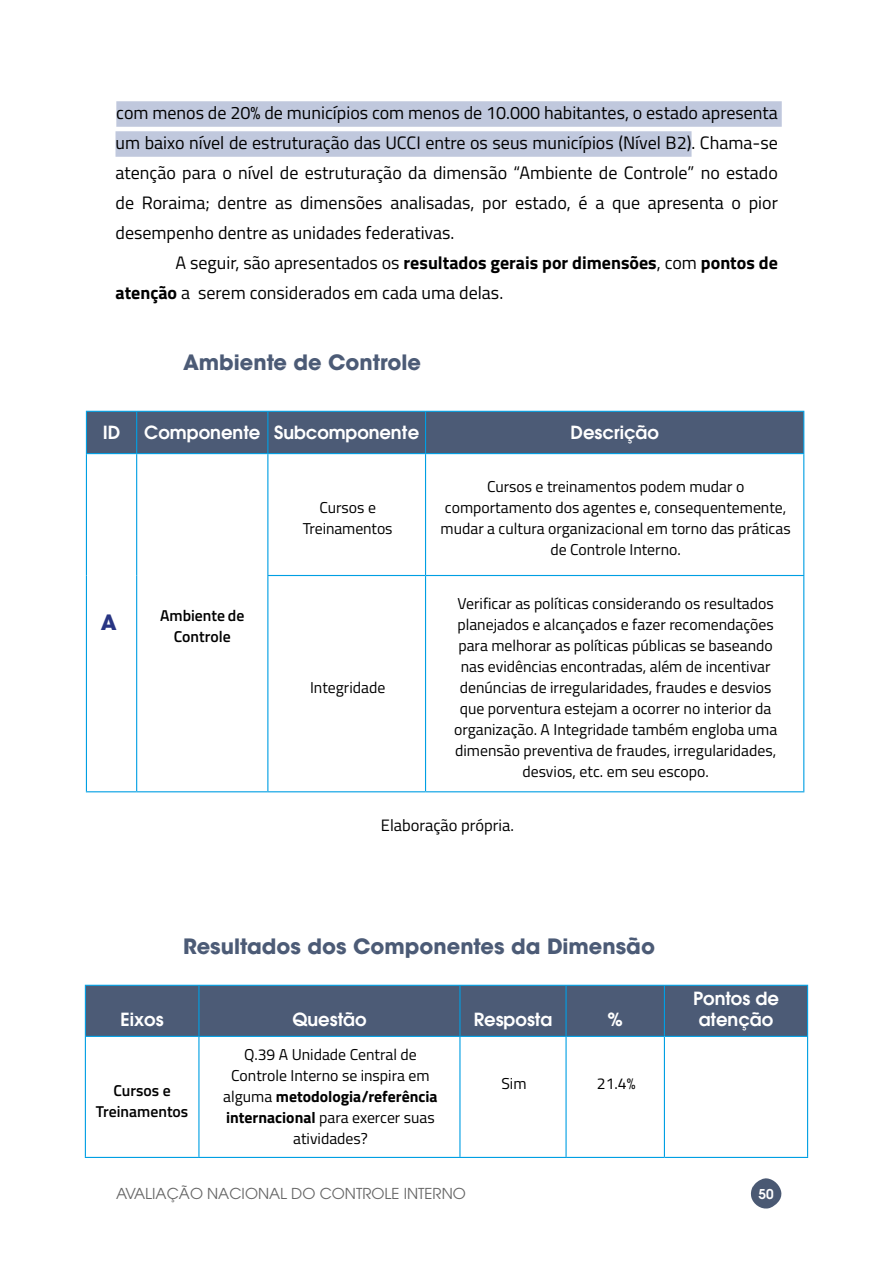
<style>
.page{position:relative;width:893px;height:1263px;background:#fff}
.page>*{position:absolute;margin:0;border:0;box-sizing:border-box;transform-origin:0 0}
.t1{font:700 21px "ITC Avant Garde Std";color:#4c5b76}
.t2{font:700 21px "ITC Avant Garde Std";color:#283583}
.t3{font:18px/30px "Titillium Web";color:#000;text-align:justify}
.t4{font:600 18px/21.6px "ITC Avant Garde Std";color:#fff;text-align:center}
.t5{font:16.5px "Titillium Web";color:#000}
.t6{font:15.75px/21px "Titillium Web";color:#000;text-align:center}
.t7{font:600 15.75px/21px "Titillium Web";color:#000;text-align:center}
.t8{font:15px "ITC Avant Garde Std";color:#666}
.t9{font:600 13.5px "ITC Avant Garde Std";color:#fff}
.s1{font-weight:700}
</style>
<div class="page">
<svg style="left:750px;top:1178px;width:32px;height:31px"></svg>
<div style="left:116px;top:101px;width:666px;height:26px;background:#c0c8dd"></div>
<div style="left:116px;top:131px;width:576px;height:26px;background:#c0c8dd"></div>
<div style="left:86px;top:986px;width:721px;height:50px;background:#4c5b76"></div>
<svg style="left:86px;top:1037px;width:721px;height:120px"></svg>
<hr style="left:85px;top:985px;width:114px;height:1px;background:#009fe3">
<hr style="left:85px;top:986px;width:1px;height:50px;background:#009fe3">
<hr style="left:199px;top:985px;width:261px;height:1px;background:#009fe3">
<hr style="left:198px;top:986px;width:1px;height:50px;background:#009fe3">
<hr style="left:460px;top:985px;width:106px;height:1px;background:#009fe3">
<hr style="left:459px;top:986px;width:1px;height:50px;background:#009fe3">
<hr style="left:566px;top:985px;width:98px;height:1px;background:#009fe3">
<hr style="left:565px;top:986px;width:2px;height:50px;background:#009fe3">
<hr style="left:664px;top:985px;width:144px;height:1px;background:#009fe3">
<hr style="left:664px;top:986px;width:1px;height:50px;background:#009fe3">
<hr style="left:807px;top:986px;width:1px;height:50px;background:#009fe3">
<hr style="left:85px;top:1036px;width:114px;height:1px;background:#009fe3">
<hr style="left:85px;top:1037px;width:1px;height:120px;background:#009fe3">
<hr style="left:199px;top:1036px;width:261px;height:1px;background:#009fe3">
<hr style="left:198px;top:1037px;width:1px;height:120px;background:#009fe3">
<hr style="left:460px;top:1036px;width:106px;height:1px;background:#009fe3">
<hr style="left:459px;top:1037px;width:1px;height:120px;background:#009fe3">
<hr style="left:566px;top:1036px;width:98px;height:1px;background:#009fe3">
<hr style="left:565px;top:1037px;width:2px;height:120px;background:#009fe3">
<hr style="left:664px;top:1036px;width:144px;height:1px;background:#009fe3">
<hr style="left:664px;top:1037px;width:1px;height:120px;background:#009fe3">
<hr style="left:807px;top:1037px;width:1px;height:120px;background:#009fe3">
<hr style="left:85px;top:1157px;width:114px;height:1px;background:#009fe3">
<hr style="left:199px;top:1157px;width:261px;height:1px;background:#009fe3">
<hr style="left:460px;top:1157px;width:106px;height:1px;background:#009fe3">
<hr style="left:566px;top:1157px;width:98px;height:1px;background:#009fe3">
<hr style="left:664px;top:1157px;width:144px;height:1px;background:#009fe3">
<div style="left:87px;top:412px;width:716px;height:41px;background:#4c5b76"></div>
<hr style="left:86px;top:411px;width:51px;height:1px;background:#009fe3">
<hr style="left:86px;top:412px;width:1px;height:41px;background:#009fe3">
<hr style="left:137px;top:411px;width:131px;height:1px;background:#009fe3">
<hr style="left:136px;top:412px;width:1px;height:41px;background:#009fe3">
<hr style="left:268px;top:411px;width:158px;height:1px;background:#009fe3">
<hr style="left:267px;top:412px;width:1px;height:41px;background:#009fe3">
<hr style="left:426px;top:411px;width:378px;height:1px;background:#009fe3">
<hr style="left:425px;top:412px;width:1px;height:41px;background:#009fe3">
<hr style="left:803px;top:412px;width:1px;height:41px;background:#009fe3">
<hr style="left:86px;top:453px;width:51px;height:1px;background:#009fe3">
<hr style="left:86px;top:454px;width:1px;height:121px;background:#009fe3">
<hr style="left:137px;top:453px;width:131px;height:1px;background:#009fe3">
<hr style="left:136px;top:454px;width:1px;height:121px;background:#009fe3">
<hr style="left:86px;top:575px;width:1px;height:216px;background:#009fe3">
<hr style="left:136px;top:575px;width:1px;height:216px;background:#009fe3">
<hr style="left:86px;top:791px;width:51px;height:1px;background:#009fe3">
<hr style="left:137px;top:791px;width:131px;height:1px;background:#009fe3">
<hr style="left:268px;top:453px;width:158px;height:1px;background:#009fe3">
<hr style="left:267px;top:454px;width:1px;height:121px;background:#009fe3">
<hr style="left:426px;top:453px;width:378px;height:1px;background:#009fe3">
<hr style="left:425px;top:454px;width:1px;height:121px;background:#009fe3">
<hr style="left:803px;top:454px;width:1px;height:121px;background:#009fe3">
<hr style="left:267px;top:575px;width:159px;height:1px;background:#009fe3">
<hr style="left:267px;top:576px;width:1px;height:215px;background:#009fe3">
<hr style="left:426px;top:575px;width:378px;height:1px;background:#009fe3">
<hr style="left:425px;top:576px;width:1px;height:215px;background:#009fe3">
<hr style="left:803px;top:576px;width:1px;height:215px;background:#009fe3">
<hr style="left:268px;top:791px;width:158px;height:1px;background:#009fe3">
<hr style="left:426px;top:791px;width:378px;height:1px;background:#009fe3">
<p class="t3" style="left:115px;top:96px;width:664px">com menos de 20% de municípios com menos de 10.000 habitantes, o estado apresenta um baixo nível de estruturação das UCCI entre os seus municípios (Nível B2). Chama-se atenção para o nível de estruturação da dimensão “Ambiente de Controle” no estado de Roraima; dentre as dimensões analisadas, por estado, é a que apresenta o pior desempenho dentre as unidades federativas.</p>
<p class="t3" style="left:115px;top:246px;width:664px;text-indent:60px">A seguir, são apresentados os <span class="s1">resultados gerais por dimensões</span>, com <span class="s1">pontos de atenção</span> a serem considerados em cada uma delas.</p>
<h1 class="t1" style="left:183px;top:349px;width:240px">Ambiente de Controle</h1>
<p class="t4" style="left:103px;top:421px;width:19px">ID</p>
<p class="t4" style="left:144px;top:421px;width:276px">Componente Subcomponent e</p>
<p class="t4" style="left:570px;top:421px;width:90px">Descrição</p>
<h1 class="t2" style="left:101px;top:609px;width:17px">A</h1>
<p class="t7" style="left:160px;top:604px;width:86px">Ambiente de<br>Controle</p>
<p class="t6" style="left:303px;top:496px;width:91px">Cursos e<br>Treinamentos</p>
<p class="t6" style="left:310px;top:676px;width:77px">Integridade</p>
<p class="t6" style="left:441px;top:475px;width:352px">Cursos e treinamentos podem mudar o comportamento dos agentes e, consequentemente, mudar a cultura organizacional em torno das práticas de Controle Interno.</p>
<p class="t6" style="left:454px;top:592px;width:325px">Verificar as políticas considerando os resultados planejados e alcançados e fazer recomendações para melhorar as políticas públicas se baseando nas evidências encontradas, além de incentivar denúncias de irregularidades, fraudes e desvios que porventura estejam a ocorrer no interior da organização. A Integridade também engloba uma dimensão preventiva de fraudes, irregularidades, desvios, etc. em seu escopo.</p>
<p class="t5" style="left:381px;top:813px;width:135px">Elaboração própria.</p>
<h1 class="t1" style="left:183px;top:933px;width:474px">Resultados dos Componentes da Dimensão</h1>
<p class="t4" style="left:121px;top:1008px;width:45px">Eixos</p>
<p class="t4" style="left:292px;top:1008px;width:76px">Questão</p>
<p class="t4" style="left:474px;top:1008px;width:80px">Resposta</p>
<p class="t4" style="left:607px;top:1008px;width:17px">%</p>
<p class="t7" style="left:96px;top:1079px;width:94px">Cursos e<br>Treinamentos</p>
<p class="t6" style="left:223px;top:1043px;width:216px">Q.39 A Unidade Central de<br>Controle Interno se inspira em alguma <span class="s1">metodologia/referência internacional</span> para exercer suas atividades?</p>
<p class="t6" style="left:501px;top:1072px;width:27px">Sim</p>
<p class="t6" style="left:597px;top:1072px;width:40px">21.4%</p>
<p class="t4" style="left:693px;top:987px;width:87px">Pontos de atenção</p>
<p class="t8" style="left:116px;top:1184px;width:351px">AVALIAÇÃO NACIONAL DO CONTROLE INTERNO</p>
<p class="t9" style="left:759px;top:1185px;width:17px">50</p>
</div>
